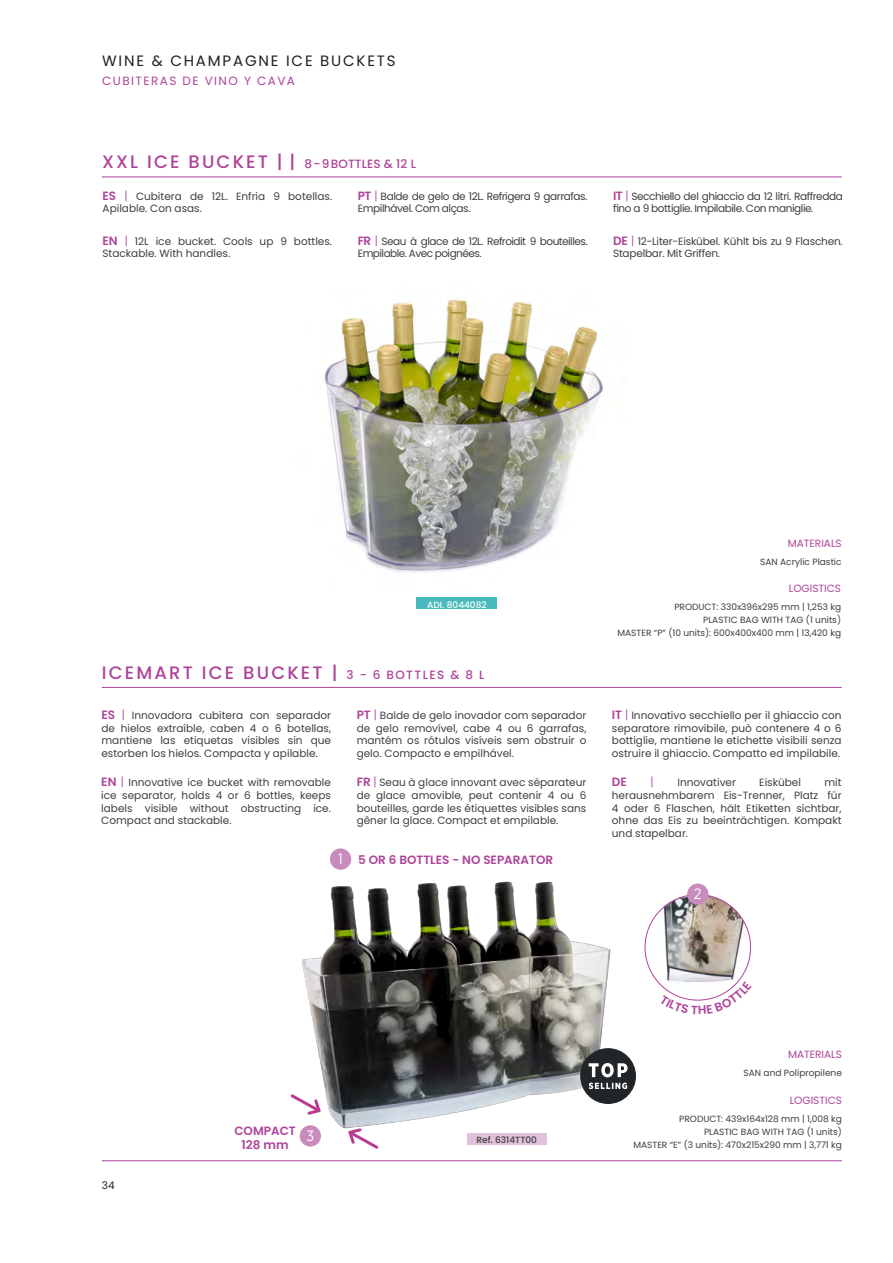
<style>
.page{position:relative;width:893px;height:1263px;background:#fff}
.page>*{position:absolute;margin:0;border:0;box-sizing:border-box;transform-origin:0 0}
.Productos{font:500 18px "Poppins";letter-spacing:.12em;color:#af4399}
.TITULO-Seccion{font:15px "Poppins";letter-spacing:.12em;color:#231f20}
.t1{font:15px "Gotham Narrow";color:#fff}
.t2{font:600 12px "Poppins";color:#af4399}
.TITULO-Seccion-2{font:12px "Poppins";letter-spacing:.12em;color:#af4399}
.t3{font:300 12px "Poppins";color:#af4399}
.t4{font:10.5px/12.6px "Poppins";color:#3e3e3f;text-align:justify}
.t5{font:10.5px/12.6px "Poppins";letter-spacing:-.04em;color:#3e3e3f}
.t6{font:10.5px/12.6px "Poppins";letter-spacing:-.05em;color:#3e3e3f}
.t7{font:10.5px/12.6px "Poppins";letter-spacing:-.02em;color:#3e3e3f}
.t8{font:10.5px "Poppins";color:#af4399}
.t9{font:10.5px "Poppins";color:#231f20}
.t10{font:9px "Poppins";color:#3e3e3f}
.t11{font:500 9px "Poppins";color:#3e3e3f}
.t12{font:500 9px "Poppins";color:#fff}
.s1{font-size:12px}
.s2{font-weight:600;font-size:12px;color:#af4399}
.s3{font-weight:300;font-size:12px;color:#af4399}
</style>
<div class="page">
<hr style="left:102px;top:1160px;width:740px;height:1px;background:#af4399">
<img style="left:324px;top:299px;width:280px;height:274px">
<img style="left:299px;top:850px;width:316px;height:297px">
<svg style="left:346px;top:1126px;width:35px;height:23px"></svg>
<svg style="left:290px;top:1092px;width:33px;height:25px"></svg>
<div style="left:300px;top:1125px;width:21px;height:21px;background:#c98abc;border-radius:50%"></div>
<div style="left:330px;top:848px;width:21px;height:22px;background:#c98abc;border-radius:50%"></div>
<img style="left:645px;top:894px;width:106px;height:90px">
<div style="left:687px;top:883px;width:21px;height:22px;background:#c98abc;border-radius:50%"></div>
<hr style="left:102px;top:687px;width:740px;height:1px;background:#af4399">
<div style="left:580px;top:1048px;width:56px;height:56px;background:#212527;border-radius:50%"></div>
<svg style="left:589px;top:1083px;width:38px;height:6px"></svg>
<svg style="left:589px;top:1063px;width:38px;height:14px"></svg>
<hr style="left:102px;top:177px;width:740px;height:1px;background:#af4399">
<div style="left:467px;top:1133px;width:79px;height:11px;background:#e0c1dc"></div>
<div style="left:417px;top:598px;width:80px;height:11px;background:#48b9bd"></div>
<svg style="left:659px;top:981px;width:92px;height:20px"></svg>
<p class="TITULO-Seccion" style="left:102px;top:52px;width:295px">WINE &amp; CHAMPAGNE ICE BUCKETS</p>
<p class="TITULO-Seccion-2" style="left:102px;top:74px;width:194px">CUBITERAS DE VINO Y CAVA</p>
<p class="Productos" style="left:102px;top:152px;width:316px">XXL ICE BUCKET | | <span class="s1">8-9BOTTLES &amp; 12 L</span></p>
<p class="t4" style="left:103px;top:190px;width:231px"><span class="s2">ES</span> <span class="s3">|</span> Cubitera de 12L. Enfria 9 botellas.<br>Apilable. Con asas.</p>
<p class="t5" style="left:358px;top:190px;width:231px"><span class="s2">PT</span> <span class="s3">|</span> Balde de gelo de 12L. Refrigera 9 garrafas.<br>Empilhável. Com alças.</p>
<p class="t5" style="left:613px;top:190px;width:231px"><span class="s2">IT</span> <span class="s3">|</span> Secchiello del ghiaccio da 12 litri. Raffredda fino a 9 bottiglie. Impilabile. Con maniglie.</p>
<p class="t4" style="left:102px;top:235px;width:231px"><span class="s2">EN</span> <span class="s3">|</span> 12L ice bucket. Cools up 9 bottles.<br>Stackable. With handles.</p>
<p class="t6" style="left:358px;top:235px;width:231px"><span class="s2">FR</span> <span class="s3">|</span> Seau à glace de 12L. Refroidit 9 bouteilles.<br>Empilable. Avec poignées.</p>
<p class="t7" style="left:613px;top:235px;width:231px"><span class="s2">DE</span> <span class="s3">|</span> 12-Liter-Eiskübel. Kühlt bis zu 9 Flaschen.<br>Stapelbar. Mit Griffen.</p>
<p class="t12" style="left:427px;top:600px;width:61px">ADI. 8044082</p>
<p class="Productos" style="left:102px;top:662px;width:384px">ICEMART ICE BUCKET | <span class="s1">3 - 6 BOTTLES &amp; 8 L</span></p>
<p class="t4" style="left:101px;top:709px;width:231px"><span class="s2">ES</span> <span class="s3">|</span> Innovadora cubitera con separador de hielos extraíble, caben 4 o 6 botellas, mantiene las etiquetas visibles sin que estorben los hielos. Compacta y apilable.</p>
<p class="t4" style="left:101px;top:776px;width:231px"><span class="s2">EN</span> <span class="s3">|</span> Innovative ice bucket with removable ice separator, holds 4 or 6 bottles, keeps labels visible without obstructing ice.<br>Compact and stackable.</p>
<p class="t4" style="left:357px;top:709px;width:231px"><span class="s2">PT</span> <span class="s3">|</span> Balde de gelo inovador com separador de gelo removível, cabe 4 ou 6 garrafas, mantém os rótulos visíveis sem obstruir o gelo. Compacto e empilhável.</p>
<p class="t4" style="left:357px;top:776px;width:231px"><span class="s2">FR</span> <span class="s3">|</span> Seau à glace innovant avec séparateur de glace amovible, peut contenir 4 ou 6 bouteilles, garde les étiquettes visibles sans gêner la glace. Compact et empilable.</p>
<p class="t1" style="left:338px;top:849px;width:6px">1</p>
<p class="t2" style="left:358px;top:853px;width:196px">5 OR 6 BOTTLES - NO SEPARATOR</p>
<p class="t8" style="left:788px;top:537px;width:55px">MATERIALS</p>
<p class="t10" style="left:760px;top:556px;width:83px">SAN Acrylic Plastic</p>
<p class="t8" style="left:789px;top:583px;width:54px">LOGISTICS</p>
<p class="t10" style="left:674px;top:602px;width:168px">PRODUCT: 330x396x295 mm | 1,253 kg</p>
<p class="t10" style="left:703px;top:615px;width:139px">PLASTIC BAG WITH TAG (1 units)</p>
<p class="t10" style="left:617px;top:628px;width:225px">MASTER “P” (10 units): 600x400x400 mm | 13,420 kg</p>
<p class="t4" style="left:612px;top:709px;width:231px"><span class="s2">IT</span> <span class="s3">|</span> Innovativo secchiello per il ghiaccio con separatore rimovibile, può contenere 4 o 6 bottiglie, mantiene le etichette visibili senza ostruire il ghiaccio. Compatto ed impilabile.</p>
<p class="t2" style="left:612px;top:775px;width:16px">DE</p>
<p class="t3" style="left:651px;top:775px;width:5px">|</p>
<p class="t4" style="left:677px;top:776px;width:60px">Innovativer</p>
<p class="t4" style="left:759px;top:776px;width:43px">Eiskübel</p>
<p class="t4" style="left:612px;top:776px;width:231px;text-indent:212px">mit herausnehmbarem Eis-Trenner, Platz für 4 oder 6 Flaschen, hält Etiketten sichtbar, ohne das Eis zu beeinträchtigen. Kompakt und stapelbar.</p>
<p class="t1" style="left:694px;top:884px;width:9px">2</p>
<p class="t9" style="left:102px;top:1179px;width:14px">34</p>
<p class="t2" style="left:234px;top:1124px;width:63px">COMPACT</p>
<p class="t2" style="left:242px;top:1138px;width:48px">128 mm</p>
<p class="t1" style="left:306px;top:1126px;width:9px">3</p>
<p class="t11" style="left:476px;top:1134px;width:62px">Ref. 6314TT00</p>
<p class="t8" style="left:788px;top:1048px;width:55px">MATERIALS</p>
<p class="t10" style="left:743px;top:1067px;width:100px">SAN and Polipropilene</p>
<p class="t8" style="left:790px;top:1094px;width:54px">LOGISTICS</p>
<p class="t10" style="left:679px;top:1113px;width:164px">PRODUCT: 439x164x128 mm | 1,008 kg</p>
<p class="t10" style="left:704px;top:1126px;width:139px">PLASTIC BAG WITH TAG (1 units)</p>
<p class="t10" style="left:633px;top:1139px;width:210px">MASTER “E” (3 units): 470x215x290 mm | 3,771 kg</p>
</div>
